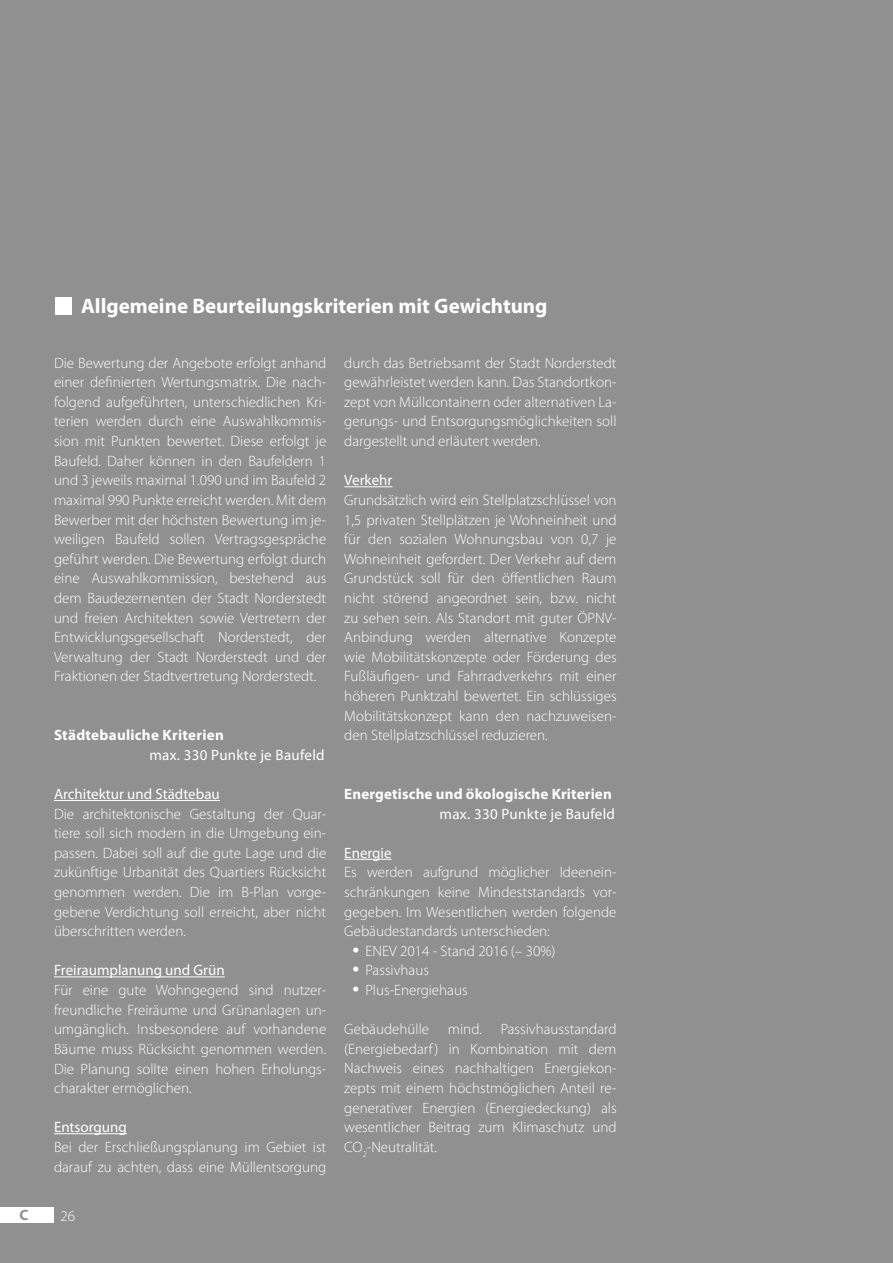
<style>
.page{position:relative;width:893px;height:1263px;background:#909090}
.page>*{position:absolute;margin:0;border:0;box-sizing:border-box;transform-origin:0 0}
.t1{font:700 21px "Myriad Pro";color:#fff}
.t2{font:300 15px/19.6px "Myriad Pro";color:#fff;text-align:justify}
.t3{font:15px "Myriad Pro";color:#fff}
.t4{font:700 15px "Myriad Pro";letter-spacing:.01em;color:#fff}
.t5{font:15px "Myriad Pro";letter-spacing:.02em;color:#fff}
.t6{font:700 15px "Myriad Pro";color:#929090}
.s1{font-family:"Times";font-weight:400;font-size:18px}
</style>
<div class="page">
<hr style="left:344px;top:486px;width:48px;height:1px;background:#fff">
<hr style="left:344px;top:859px;width:48px;height:1px;background:#fff">
<div style="left:55px;top:298px;width:17px;height:17px;background:#fff"></div>
<hr style="left:54px;top:800px;width:166px;height:1px;background:#fff">
<hr style="left:54px;top:976px;width:171px;height:1px;background:#fff">
<hr style="left:54px;top:1133px;width:73px;height:1px;background:#fff">
<div style="left:0;top:1207px;width:54px;height:16px;background:#fff"></div>
<h1 class="t1" style="left:81px;top:293px;width:468px">Allgemeine Beurteilungskriterien mit Gewichtung</h1>
<p class="t2" style="left:54px;top:353px;width:274px">Die Bewertung der Angebote erfolgt anhand einer definierten Wertungsmatrix. Die nach&shy;folgend aufgeführten, unterschiedlichen Kri&shy;terien werden durch eine Auswahlkommis&shy;sion mit Punkten bewertet. Diese erfolgt je Baufeld. Daher können in den Baufeldern 1 und 3 jeweils maximal 1.090 und im Baufeld 2 maximal 990 Punkte erreicht werden. Mit dem Bewerber mit der höchsten Bewertung im je&shy;weiligen Baufeld sollen Vertragsgespräche geführt werden. Die Bewertung erfolgt durch eine Auswahlkommission, bestehend aus dem Baudezernenten der Stadt Norderstedt und freien Architekten sowie Vertretern der Entwicklungsgesellschaft Norderstedt, der Verwaltung der Stadt Norderstedt und der Fraktionen der Stadtvertretung Norderstedt.</p>
<p class="t2" style="left:344px;top:353px;width:274px">durch das Betriebsamt der Stadt Norderstedt gewährleistet werden kann. Das Standortkon&shy;zept von Müllcontainern oder alternativen La&shy;gerungs- und Entsorgungsmöglichkeiten soll dargestellt und erläutert werden.</p>
<p class="t3" style="left:344px;top:471px;width:50px">Verkehr</p>
<p class="t2" style="left:344px;top:490px;width:274px">Grundsätzlich wird ein Stellplatzschlüssel von 1,5 privaten Stellplätzen je Wohneinheit und für den sozialen Wohnungsbau von 0,7 je Wohneinheit gefordert. Der Verkehr auf dem Grundstück soll für den öffentlichen Raum nicht störend angeordnet sein, bzw. nicht zu sehen sein. Als Standort mit guter ÖPNV-Anbindung werden alternative Konzepte wie Mobilitätskonzepte oder Förderung des Fußläufigen- und Fahrradverkehrs mit einer höheren Punktzahl bewertet. Ein schlüssiges Mobilitätskonzept kann den nachzuweisen&shy;den Stellplatzschlüssel reduzieren.</p>
<p class="t4" style="left:54px;top:725px;width:171px">Städtebauliche Kriterien</p>
<p class="t5" style="left:149px;top:745px;width:177px">max. 330 Punkte je Baufeld</p>
<p class="t3" style="left:54px;top:785px;width:167px">Architektur und Städtebau</p>
<p class="t2" style="left:54px;top:804px;width:274px">Die architektonische Gestaltung der Quar&shy;tiere soll sich modern in die Umgebung ein&shy;passen. Dabei soll auf die gute Lage und die zukünftige Urbanität des Quartiers Rücksicht genommen werden. Die im B-Plan vorge&shy;gebene Verdichtung soll erreicht, aber nicht überschritten werden.</p>
<p class="t3" style="left:54px;top:961px;width:172px">Freiraumplanung und Grün</p>
<p class="t2" style="left:54px;top:980px;width:274px">Für eine gute Wohngegend sind nutzer&shy;freundliche Freiräume und Grünanlagen un&shy;umgänglich. Insbesondere auf vorhandene Bäume muss Rücksicht genommen werden.<br>Die Planung sollte einen hohen Erholungs&shy;charakter ermöglichen.</p>
<p class="t3" style="left:54px;top:1118px;width:74px">Entsorgung</p>
<p class="t2" style="left:54px;top:1137px;width:274px">Bei der Erschließungsplanung im Gebiet ist darauf zu achten, dass eine Müllentsorgung</p>
<p class="t4" style="left:344px;top:784px;width:269px">Energetische und ökologische Kriterien</p>
<p class="t5" style="left:440px;top:804px;width:177px">max. 330 Punkte je Baufeld</p>
<p class="t3" style="left:344px;top:843px;width:49px">Energie</p>
<p class="t2" style="left:344px;top:862px;width:274px">Es werden aufgrund möglicher Ideenein&shy;schränkungen keine Mindeststandards vor&shy;gegeben. Im Wesentlichen werden folgende Gebäudestandards unterschieden:</p>
<p class="t2" style="left:353px;top:941px;width:204px"><span class="s1">•</span> ENEV 2014 - Stand 2016 (– 30%)</p>
<p class="t2" style="left:353px;top:960px;width:78px"><span class="s1">•</span> Passivhaus</p>
<p class="t2" style="left:353px;top:980px;width:116px"><span class="s1">•</span> Plus-Energiehaus</p>
<p class="t2" style="left:344px;top:1019px;width:86px">Gebäudehülle</p>
<p class="t2" style="left:448px;top:1019px;width:36px">mind.</p>
<p class="t2" style="left:344px;top:1019px;width:274px;text-indent:156px">Passivhausstandard (Energiebedarf ) in Kombination mit dem Nachweis eines nachhaltigen Energiekon&shy;zepts mit einem höchstmöglichen Anteil re&shy;generativer Energien (Energiedeckung) als wesentlicher Beitrag zum Klimaschutz und CO<sub>2</sub>-Neutralität.</p>
<p class="t6" style="left:20px;top:1205px;width:10px">C</p>
<p class="t2" style="left:61px;top:1206px;width:16px">26</p>
</div>
